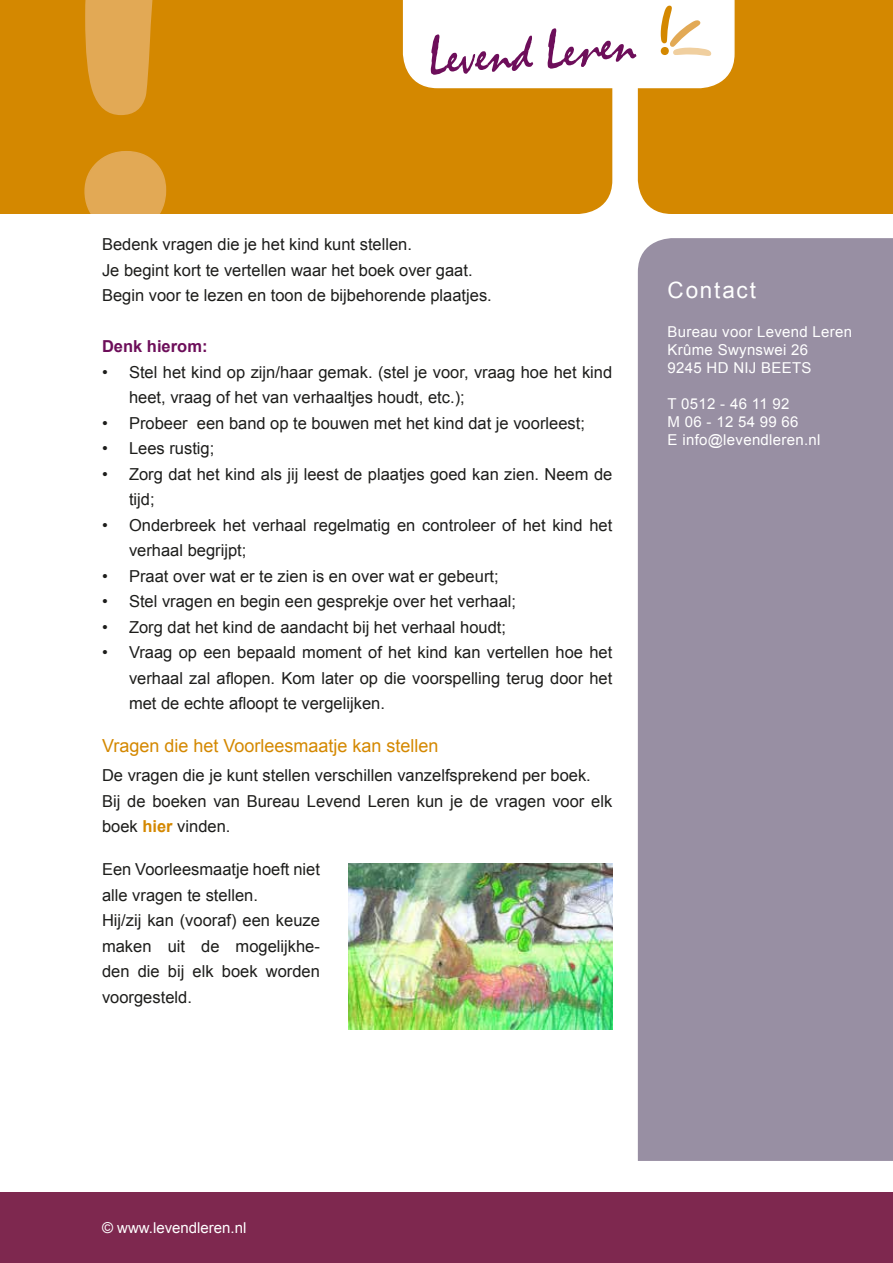
<style>
.page{position:relative;width:893px;height:1263px;background:#fff}
.page>*{position:absolute;margin:0;border:0;box-sizing:border-box;transform-origin:0 0}
.t1{font:22.5px "Arial";letter-spacing:.08em;color:#fff}
.t2{font:18px "Arial";color:#d48800}
.t3{font:16.5px/25.5px "Arial";color:#1d1d1b}
.t4{font:700 16.5px "Arial";color:#6d0e5a}
.t5{font:15px/18px "Arial";letter-spacing:.02em;color:#fff}
.t6{font:15px "Arial";color:#fff}
.s1{font-weight:700;color:#d48800}
</style>
<div class="page">
<div style="left:1px;top:0;width:611px;height:214px;background:#d48800"></div>
<div style="left:638px;top:0;width:255px;height:214px;background:#d48800"></div>
<div style="left:638px;top:238px;width:255px;height:923px;background:#988fa3"></div>
<div style="left:0;top:1193px;width:893px;height:70px;background:#7e284f"></div>
<svg style="left:403px;top:0;width:332px;height:88px"></svg>
<svg style="left:84px;top:150px;width:83px;height:64px;background:#dfa346"></svg>
<svg style="left:85px;top:0;width:111px;height:115px;background:#db992c"></svg>
<svg style="left:0;top:0;width:1px;height:214px"></svg>
<img style="left:348px;top:863px;width:264px;height:167px">
<p class="t3" style="left:102px;top:232px;width:391px">Bedenk vragen die je het kind kunt stellen.<br>Je begint kort te vertellen waar het boek over gaat.<br>Begin voor te lezen en toon de bijbehorende plaatjes.</p>
<p class="t4" style="left:102px;top:335px;width:107px">Denk hierom:</p>
<p class="t3" style="left:129px;top:359px;width:485px;text-indent:-27px">• Stel het kind op zijn/haar gemak. (stel je voor, vraag hoe het kind heet, vraag of het van verhaaltjes houdt, etc.);</p>
<p class="t3" style="left:102px;top:410px;width:484px">• Probeer een band op te bouwen met het kind dat je voorleest;</p>
<p class="t3" style="left:102px;top:436px;width:114px">• Lees rustig;</p>
<p class="t3" style="left:129px;top:461px;width:485px;text-indent:-27px">• Zorg dat het kind als jij leest de plaatjes goed kan zien. Neem de tijd;</p>
<p class="t3" style="left:129px;top:512px;width:485px;text-indent:-27px">• Onderbreek het verhaal regelmatig en controleer of het kind het verhaal begrijpt;</p>
<p class="t3" style="left:102px;top:563px;width:398px">• Praat over wat er te zien is en over wat er gebeurt;</p>
<p class="t3" style="left:102px;top:589px;width:416px">• Stel vragen en begin een gesprekje over het verhaal;</p>
<p class="t3" style="left:102px;top:614px;width:405px">• Zorg dat het kind de aandacht bij het verhaal houdt;</p>
<p class="t3" style="left:129px;top:640px;width:485px;text-align:justify;text-indent:-27px">• Vraag op een bepaald moment of het kind kan vertellen hoe het verhaal zal aflopen. Kom later op die voorspelling terug door het met de echte afloopt te vergelijken.</p>
<p class="t2" style="left:102px;top:734px;width:338px">Vragen die het Voorleesmaatje kan stellen</p>
<p class="t3" style="left:102px;top:763px;width:512px">De vragen die je kunt stellen verschillen vanzelfsprekend per boek.<br>Bij de boeken van Bureau Levend Leren kun je de vragen voor elk boek <span class="s1">hier</span> vinden.</p>
<p class="t3" style="left:102px;top:857px;width:219px">Een Voorleesmaatje hoeft niet alle vragen te stellen.<br>Hij/zij kan (vooraf) een keuze maken uit de mogelijkhe&shy;den die bij elk boek worden voorgesteld.</p>
<h1 class="t1" style="left:668px;top:275px;width:90px">Contact</h1>
<p class="t5" style="left:668px;top:323px;width:186px">Bureau voor Levend Leren<br>Krûme Swynswei 26<br>9245 HD NIJ BEETS</p>
<p class="t5" style="left:668px;top:395px;width:154px">T 0512 - 46 11 92<br>M 06 - 12 54 99 66<br>E info@levendleren.nl</p>
<p class="t6" style="left:102px;top:1218px;width:146px">© www.levendleren.nl</p>
</div>
